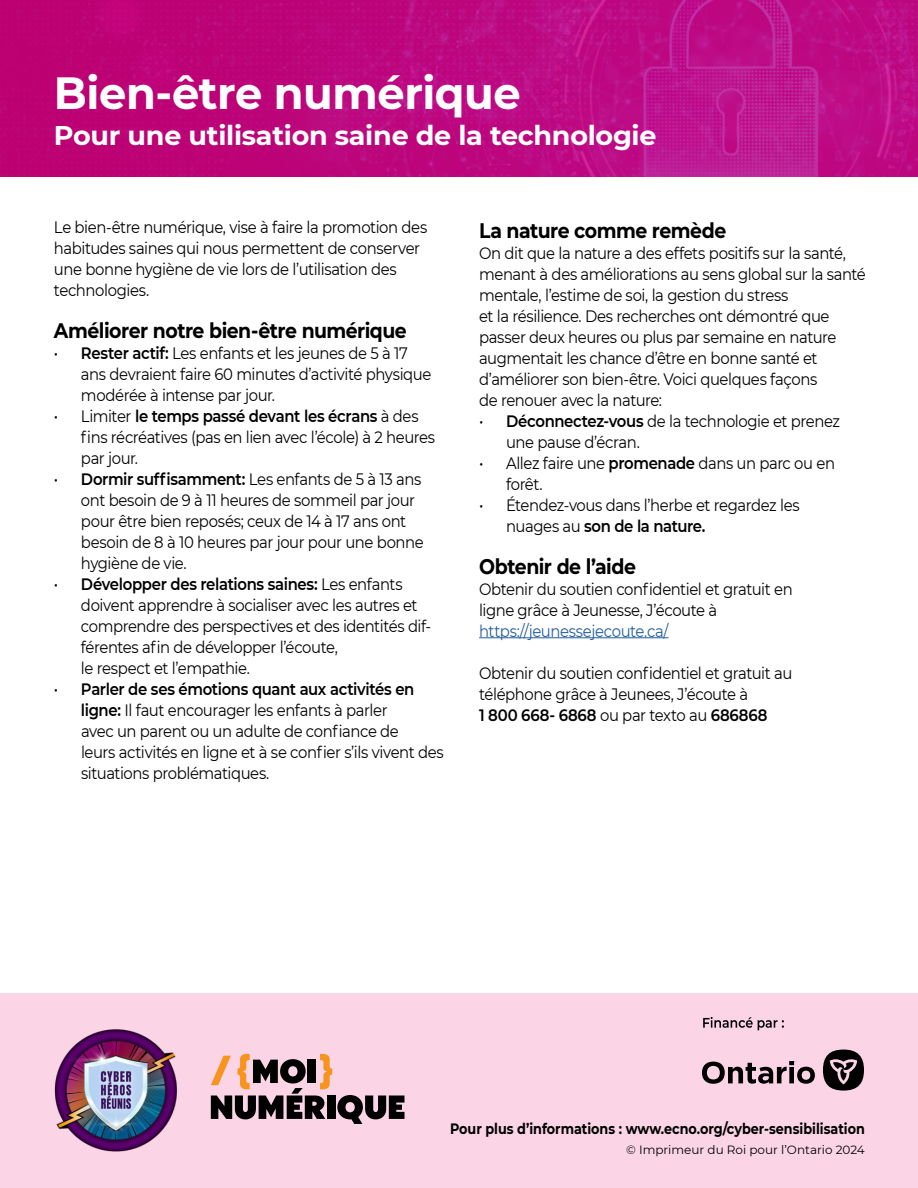
<style>
.page{position:relative;width:918px;height:1188px;background:#fff}
.page>*{position:absolute;margin:0;border:0;box-sizing:border-box;transform-origin:0 0}
.t1{font:700 45px "Montserrat";letter-spacing:-.01em;color:#fff;scale:.96 1}
.t2{font:700 27px "Montserrat";letter-spacing:-.01em;color:#fff}
.t3{font:700 21px "Montserrat";letter-spacing:-.025em;color:#000;scale:.9 1}
.t4{font:16.5px/21px "Montserrat";letter-spacing:-.03em;color:#000;scale:.9 1}
.t5{font:16.5px "Montserrat";letter-spacing:-.03em;color:#215e9e;scale:.9 1}
.t6{font:700 15px "Montserrat";color:#000;scale:.85 1}
.t7{font:12px "Montserrat";color:#000}
.s1{font-weight:600}
</style>
<div class="page">
<div style="left:0;top:994px;width:918px;height:194px;background:#fbd5e6"></div>
<svg style="left:0;top:0;width:918px;height:176px;background:#bd0980"></svg>
<hr style="left:479px;top:637px;width:190px;height:1px;background:#215e9e">
<img style="left:54px;top:1029px;width:123px;height:123px">
<svg style="left:211px;top:1054px;width:194px;height:70px"></svg>
<svg style="left:823px;top:1050px;width:41px;height:41px"></svg>
<svg style="left:702px;top:1061px;width:113px;height:23px"></svg>
<svg style="left:703px;top:1017px;width:81px;height:13px"></svg>
<h1 class="t1" style="left:54px;top:71px;width:488px">Bien-être numérique</h1>
<h2 class="t2" style="left:54px;top:122px;width:604px">Pour une utilisation saine de la technologie</h2>
<p class="t4" style="left:54px;top:217px;width:416px">Le bien-être numérique, vise à faire la promotion des habitudes saines qui nous permettent de conserver une bonne hygiène de vie lors de l’utilisation des technologies.</p>
<p class="t3" style="left:54px;top:321px;width:393px">Améliorer notre bien-être numérique</p>
<p class="t4" style="left:81px;top:343px;width:391px;text-indent:-27px">• <span class="s1">Rester actif:</span> Les enfants et les jeunes de 5 à 17 ans devraient faire 60 minutes d’activité physique modérée à intense par jour.</p>
<p class="t4" style="left:81px;top:406px;width:395px;text-indent:-27px">• Limiter <span class="s1">le temps passé devant les écrans</span> à des fins récréatives (pas en lien avec l’école) à 2 heures par jour.</p>
<p class="t4" style="left:81px;top:469px;width:382px;text-indent:-27px">• <span class="s1">Dormir suffisamment:</span> Les enfants de 5 à 13 ans ont besoin de 9 à 11 heures de sommeil par jour pour être bien reposés; ceux de 14 à 17 ans ont besoin de 8 à 10 heures par jour pour une bonne hygiène de vie.</p>
<p class="t4" style="left:81px;top:574px;width:391px;text-indent:-27px">• <span class="s1">Développer des relations saines:</span> Les enfants doivent apprendre à socialiser avec les autres et comprendre des perspectives et des identités dif&shy;férentes afin de développer l’écoute,<br>le respect et l’empathie.</p>
<p class="t4" style="left:81px;top:679px;width:404px;text-indent:-27px">• <span class="s1">Parler de ses émotions quant aux activités en ligne:</span> Il faut encourager les enfants à parler<br>avec un parent ou un adulte de confiance de<br>leurs activités en ligne et à se confier s’ils vivent des situations problématiques.</p>
<p class="t3" style="left:479px;top:220px;width:276px">La nature comme remède</p>
<p class="t4" style="left:479px;top:243px;width:431px">On dit que la nature a des effets positifs sur la santé, menant à des améliorations au sens global sur la santé mentale, l’estime de soi, la gestion du stress<br>et la résilience. Des recherches ont démontré que passer deux heures ou plus par semaine en nature augmentait les chance d’être en bonne santé et d’améliorer son bien-être. Voici quelques façons<br>de renouer avec la nature:</p>
<p class="t4" style="left:506px;top:411px;width:373px;text-indent:-27px">• <span class="s1">Déconnectez-vous</span> de la technologie et prenez une pause d’écran.</p>
<p class="t4" style="left:506px;top:453px;width:367px;text-indent:-27px">• Allez faire une <span class="s1">promenade</span> dans un parc ou en forêt.</p>
<p class="t4" style="left:506px;top:495px;width:328px;text-indent:-27px">• Étendez-vous dans l’herbe et regardez les nuages au <span class="s1">son de la nature.</span></p>
<p class="t3" style="left:479px;top:556px;width:176px">Obtenir de l’aide</p>
<p class="t4" style="left:479px;top:578px;width:350px">Obtenir du soutien confidentiel et gratuit en ligne grâce à Jeunesse, J’écoute à</p>
<p class="t5" style="left:479px;top:622px;width:212px">https://jeunessejecoute.ca/</p>
<p class="t4" style="left:479px;top:662px;width:350px">Obtenir du soutien confidentiel et gratuit au téléphone grâce à Jeunees, J’écoute à<br><span class="s1">1 800 668- 6868</span> ou par texto au <span class="s1">686868</span></p>
<p class="t6" style="left:450px;top:1122px;width:490px">Pour plus d’informations : www.ecno.org/cyber-sensibilisation</p>
<p class="t7" style="left:626px;top:1143px;width:240px">© Imprimeur du Roi pour l’Ontario 2024</p>
</div>
